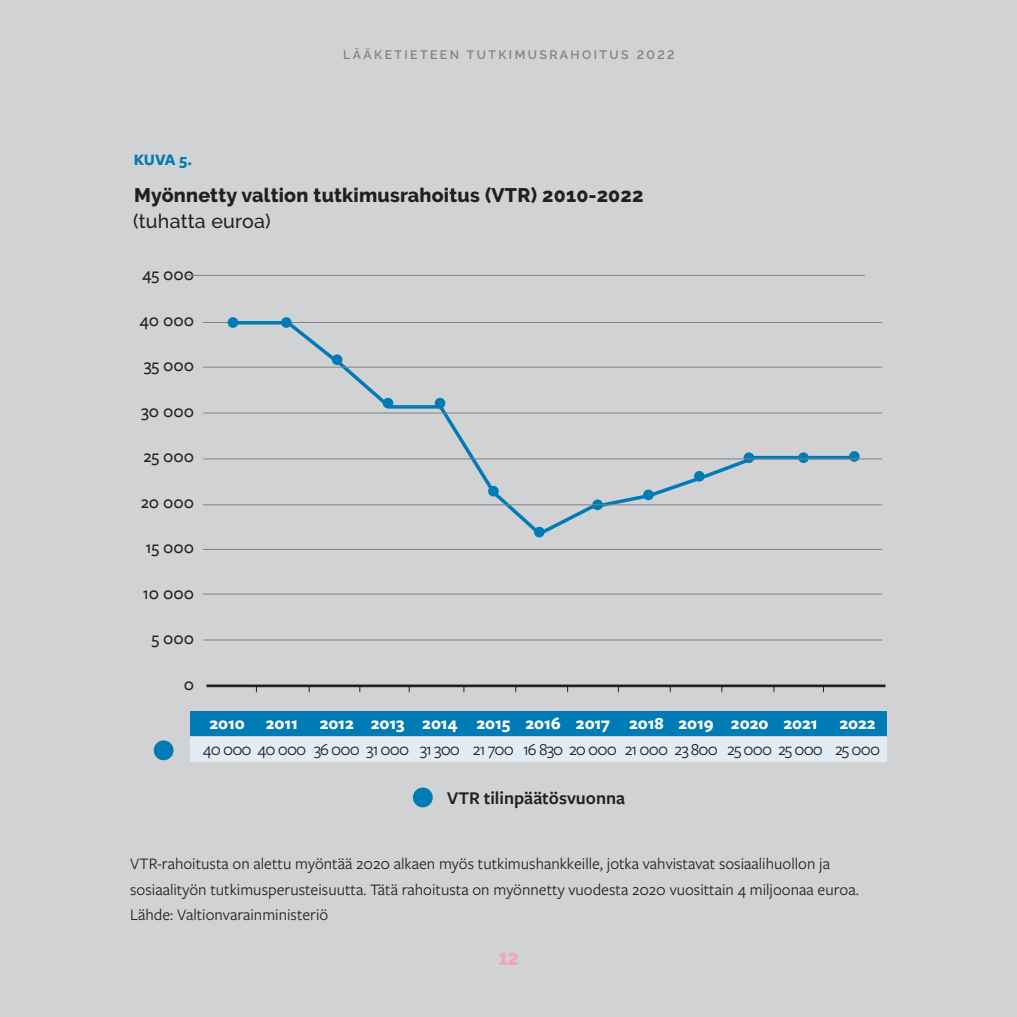
<style>
.page{position:relative;width:1017px;height:1017px;background:#d1d2d4}
.page>*{position:absolute;margin:0;border:0;box-sizing:border-box;transform-origin:0 0}
.t1{font:800 19.6px "Raleway";letter-spacing:.01em;color:#231f20}
.t2{font:500 19.6px "Raleway";letter-spacing:.01em;color:#231f20}
.t3{font:600 18.55px "Freight Sans Pro";color:#231f20}
.t4{font:500 17.85px "Freight Sans Pro";color:#231f20}
.t5{font:17.5px "Freight Sans Pro";letter-spacing:-.05em;color:#231f20}
.t6{font:700 17.5px "Freight Sans Pro";color:#fff}
.t7{font:900 17.15px "Raleway";color:#f2a6b5}
.t8{font:16.62px/25.4px "Freight Sans Pro";color:#231f20}
.t9{font:700 16.62px "Freight Sans Pro";color:#007bb5}
.t10{font:600 12.25px "Raleway";letter-spacing:.2em;color:#808285}
</style>
<div class="page">
<div style="left:190px;top:711px;width:697px;height:24px;background:#007bb5"></div>
<div style="left:190px;top:737px;width:697px;height:25px;background:#e1ecf5"></div>
<div style="left:413px;top:787px;width:20px;height:20px;background:#007bb5;border-radius:50%"></div>
<div style="left:154px;top:740px;width:20px;height:20px;background:#007bb5;border-radius:50%"></div>
<hr style="left:206px;top:684px;width:679px;height:3px;background:#231f20">
<svg style="left:335px;top:358px;width:519px;height:180px"></svg>
<div style="left:383px;top:398px;width:10px;height:10px;background:#007bb5;border-radius:50%"></div>
<div style="left:435px;top:398px;width:10px;height:10px;background:#007bb5;border-radius:50%"></div>
<div style="left:488px;top:486px;width:11px;height:10px;background:#007bb5;border-radius:50%"></div>
<div style="left:534px;top:527px;width:11px;height:10px;background:#007bb5;border-radius:50%"></div>
<svg style="left:592px;top:499px;width:11px;height:11px"></svg>
<div style="left:643px;top:490px;width:11px;height:10px;background:#007bb5;border-radius:50%"></div>
<div style="left:694px;top:471px;width:11px;height:11px;background:#007bb5;border-radius:50%"></div>
<svg style="left:744px;top:452px;width:10px;height:11px"></svg>
<svg style="left:798px;top:452px;width:11px;height:11px"></svg>
<svg style="left:849px;top:451px;width:11px;height:11px"></svg>
<hr style="left:203px;top:640px;width:679px;height:1px;background:#808285">
<hr style="left:203px;top:594px;width:679px;height:1px;background:#808285">
<hr style="left:203px;top:549px;width:679px;height:1px;background:#808285">
<hr style="left:203px;top:504px;width:679px;height:1px;background:#808285">
<hr style="left:203px;top:459px;width:679px;height:1px;background:#808285">
<hr style="left:203px;top:413px;width:679px;height:1px;background:#808285">
<hr style="left:203px;top:367px;width:679px;height:1px;background:#808285">
<hr style="left:203px;top:322px;width:679px;height:1px;background:#808285">
<hr style="left:186px;top:275px;width:679px;height:1px;background:#808285">
<svg style="left:282px;top:317px;width:59px;height:49px"></svg>
<div style="left:281px;top:317px;width:11px;height:11px;background:#007bb5;border-radius:50%"></div>
<div style="left:228px;top:317px;width:10px;height:11px;background:#007bb5;border-radius:50%"></div>
<hr style="left:233px;top:321px;width:53px;height:3px;background:#007bb5">
<p class="t9" style="left:134px;top:148px;width:60px">KUVA 5.</p>
<p class="t10" style="left:343px;top:48px;width:333px">LÄÄKETIETEEN TUTKIMUSRAHOITUS 2022</p>
<p class="t1" style="left:134px;top:184px;width:511px">Myönnetty valtion tutkimusrahoitus (VTR) 2010-2022</p>
<p class="t2" style="left:133px;top:209px;width:139px">(tuhatta euroa)</p>
<p class="t4" style="left:142px;top:262px;width:54px">45 000</p>
<p class="t4" style="left:140px;top:308px;width:56px">40 000</p>
<p class="t4" style="left:144px;top:353px;width:52px">35 000</p>
<p class="t4" style="left:141px;top:399px;width:55px">30 000</p>
<p class="t4" style="left:143px;top:444px;width:52px">25 000</p>
<p class="t4" style="left:141px;top:490px;width:55px">20 000</p>
<p class="t4" style="left:145px;top:535px;width:50px">15 000</p>
<p class="t4" style="left:143px;top:581px;width:53px">10 000</p>
<p class="t4" style="left:152px;top:626px;width:44px">5 000</p>
<p class="t4" style="left:184px;top:672px;width:12px">0</p>
<p class="t6" style="left:525px;top:711px;width:37px">2016</p>
<p class="t5" style="left:523px;top:738px;width:95px">16 830 20 000</p>
<p class="t6" style="left:210px;top:711px;width:37px">2010</p>
<p class="t5" style="left:203px;top:738px;width:208px">40 000 40 000 36 000 31 000</p>
<p class="t6" style="left:266px;top:711px;width:34px">2011</p>
<p class="t6" style="left:476px;top:711px;width:35px">2015</p>
<p class="t5" style="left:473px;top:738px;width:42px">21 700</p>
<p class="t6" style="left:320px;top:711px;width:36px">2012</p>
<p class="t6" style="left:371px;top:711px;width:35px">2013</p>
<p class="t6" style="left:576px;top:711px;width:36px">2017</p>
<p class="t6" style="left:422px;top:711px;width:37px">2014</p>
<p class="t5" style="left:420px;top:738px;width:42px">31 300</p>
<p class="t6" style="left:629px;top:711px;width:36px">2018</p>
<p class="t5" style="left:625px;top:738px;width:95px">21 000 23 800</p>
<p class="t6" style="left:679px;top:711px;width:37px">2019</p>
<p class="t6" style="left:783px;top:711px;width:36px">2021</p>
<p class="t6" style="left:839px;top:711px;width:38px">2022</p>
<p class="t5" style="left:835px;top:738px;width:46px">25 000</p>
<p class="t6" style="left:731px;top:711px;width:39px">2020</p>
<p class="t5" style="left:727px;top:738px;width:97px">25 000 25 000</p>
<p class="t3" style="left:447px;top:785px;width:180px">VTR tilinpäätösvuonna</p>
<p class="t8" style="left:130px;top:850px;width:730px">VTR-rahoitusta on alettu myöntää 2020 alkaen myös tutkimushankkeille, jotka vahvistavat sosiaalihuollon ja sosiaalityön tutkimusperusteisuutta. Tätä rahoitusta on myönnetty vuodesta 2020 vuosittain 4 miljoonaa euroa.<br>Lähde: Valtionvarainministeriö</p>
<p class="t7" style="left:498px;top:949px;width:22px">12</p>
</div>
